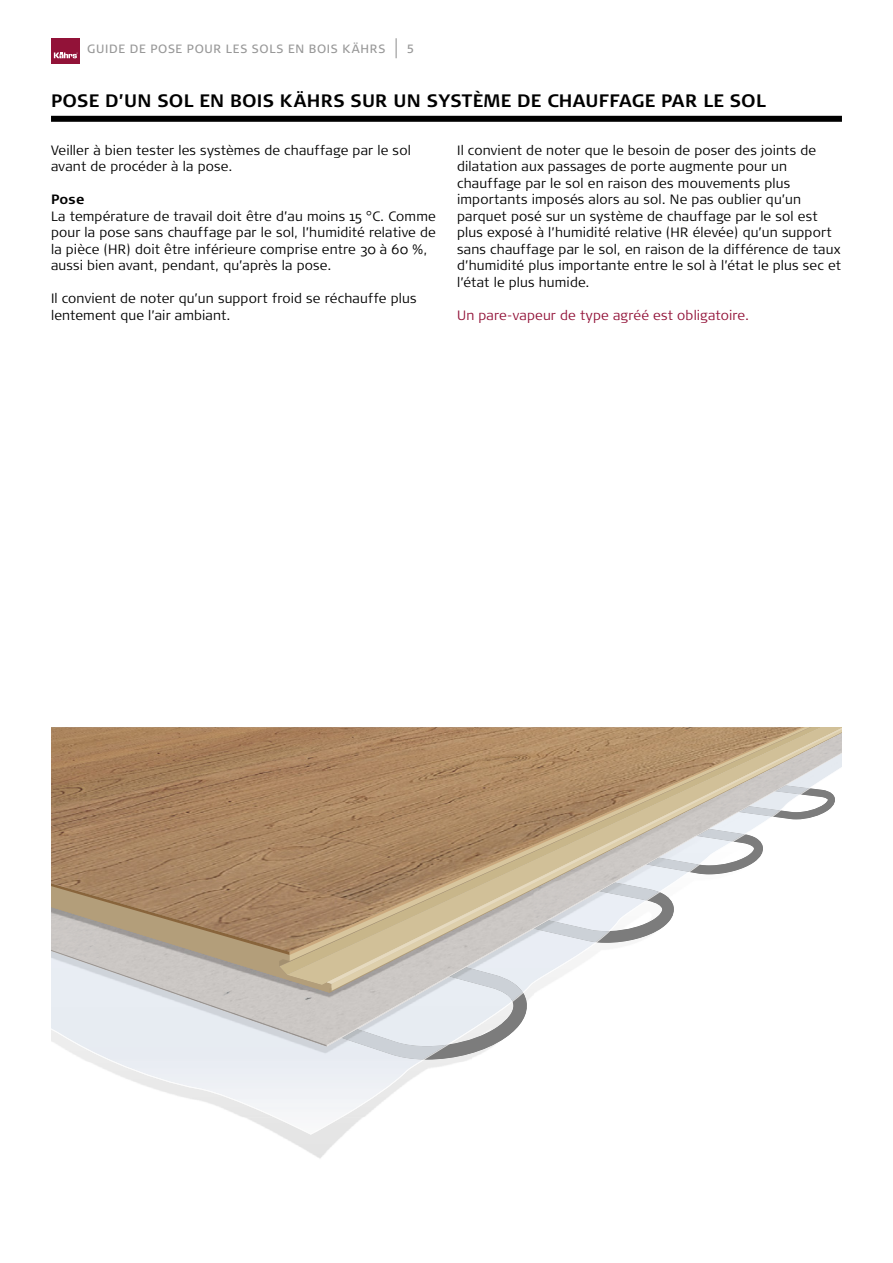
<style>
.page{position:relative;width:893px;height:1263px;background:#fff}
.page>*{position:absolute;margin:0;border:0;box-sizing:border-box;transform-origin:0 0}
.t1{font:700 18px "Signa Pro";letter-spacing:.015em;color:#000}
.t2{font:300 13.5px/16.5px "Signa Pro";letter-spacing:.01em;color:#000}
.t3{font:300 13.5px "Signa Pro";letter-spacing:.01em;color:#921238}
.t4{font:700 13.5px "Signa Pro";color:#000}
.t5{font:12px "Signa Pro";letter-spacing:.06em;color:#989898}
</style>
<div class="page">
<div style="left:51px;top:38px;width:29px;height:25px;background:#921238"></div>
<svg style="left:54px;top:52px;width:24px;height:6px"></svg>
<svg style="left:396px;top:38px;width:1px;height:20px"></svg>
<div style="left:51px;top:116px;width:791px;height:6px;background:#000"></div>
<img style="left:91px;top:1062px;width:367px;height:97px">
<img style="left:274px;top:1117px;width:68px;height:18px">
<img style="left:275px;top:1117px;width:66px;height:17px">
<img style="left:114px;top:1062px;width:306px;height:55px">
<img style="left:61px;top:1046px;width:363px;height:16px">
<svg style="left:423px;top:993px;width:106px;height:67px"></svg>
<img style="left:423px;top:1044px;width:25px;height:15px">
<img style="left:432px;top:993px;width:17px;height:36px">
<img style="left:168px;top:993px;width:159px;height:52px">
<img style="left:327px;top:993px;width:105px;height:53px">
<svg style="left:51px;top:955px;width:278px;height:38px;background:#c9c4bc"></svg>
<img style="left:51px;top:727px;width:276px;height:225px">
<svg style="left:332px;top:984px;width:216px;height:7px;background:#d5d5d5"></svg>
<svg style="left:327px;top:727px;width:515px;height:257px"></svg>
<p class="t5" style="left:87px;top:42px;width:300px">GUIDE DE POSE POUR LES SOLS EN BOIS KÄHRS</p>
<p class="t5" style="left:407px;top:42px;width:9px">5</p>
<h1 class="t1" style="left:51px;top:90px;width:716px">POSE D’UN SOL EN BOIS KÄHRS SUR UN SYSTÈME DE CHAUFFAGE PAR LE SOL</h1>
<p class="t2" style="left:51px;top:142px;width:361px">Veiller à bien tester les systèmes de chauffage par le sol avant de procéder à la pose.</p>
<p class="t4" style="left:51px;top:191px;width:35px">Pose</p>
<p class="t2" style="left:51px;top:208px;width:386px">La température de travail doit être d’au moins 15 °C. Comme pour la pose sans chauffage par le sol, l’humidité relative de la pièce (HR) doit être inférieure comprise entre 30 à 60 %, aussi bien avant, pendant, qu’après la pose.</p>
<p class="t2" style="left:51px;top:290px;width:367px">Il convient de noter qu’un support froid se réchauffe plus lentement que l’air ambiant.</p>
<p class="t2" style="left:457px;top:142px;width:385px">Il convient de noter que le besoin de poser des joints de dilatation aux passages de porte augmente pour un chauffage par le sol en raison des mouvements plus importants imposés alors au sol. Ne pas oublier qu’un parquet posé sur un système de chauffage par le sol est plus exposé à l’humidité relative (HR élevée) qu’un support sans chauffage par le sol, en raison de la différence de taux d’humidité plus importante entre le sol à l’état le plus sec et l’état le plus humide.</p>
<p class="t3" style="left:457px;top:307px;width:294px">Un pare-vapeur de type agréé est obligatoire.</p>
</div>
